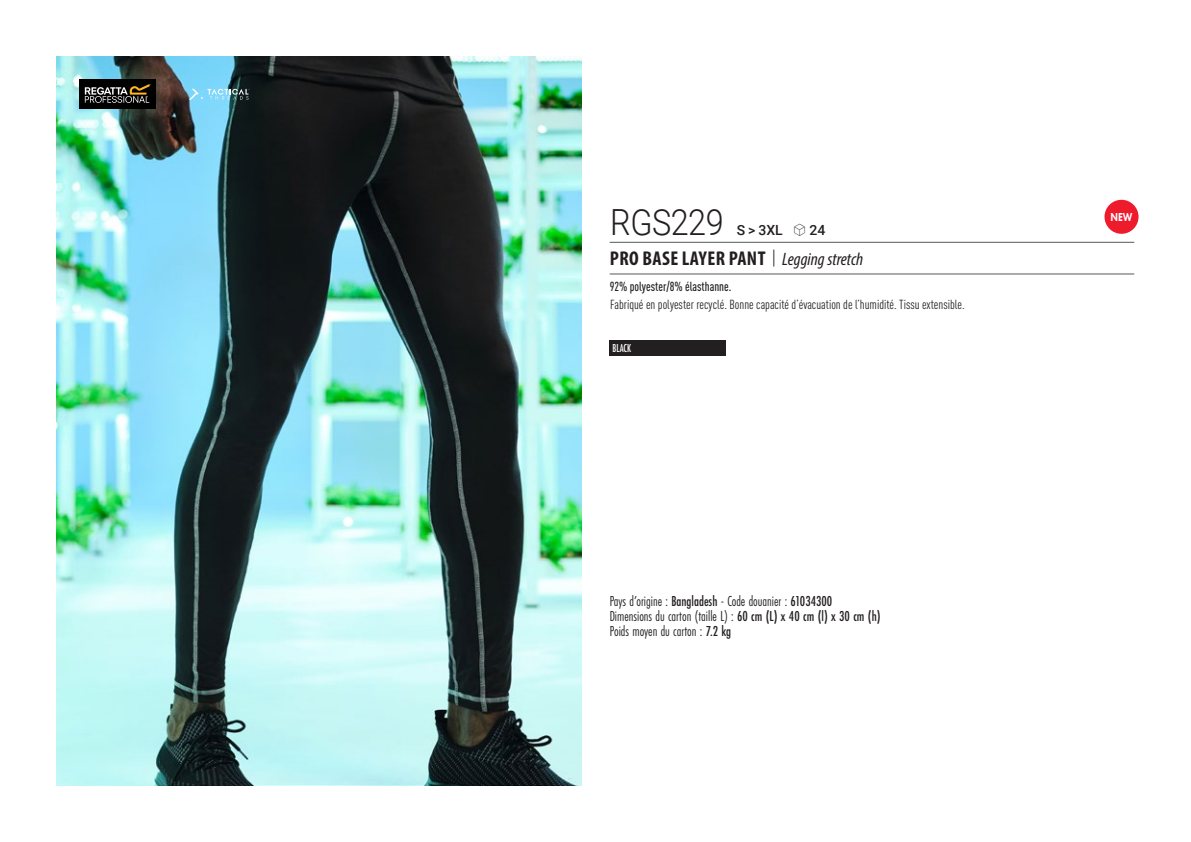
<style>
.page{position:relative;width:1191px;height:842px;background:#fff}
.page>*{position:absolute;margin:0;border:0;box-sizing:border-box;transform-origin:0 0}
.t1{font:300 36px "Roboto";letter-spacing:-.015em;color:#231f20;scale:.9 1}
.t2{font:700 condensed 20px "Myriad Pro";letter-spacing:.02em;color:#231f20}
.t3{font:15px "Futura PT Cond";color:#231f20;scale:.95 1}
.t4{font:500 14px "Roboto";color:#231f20}
.t5{font:condensed 13px "DIN Pro";color:#231f20}
.grammage_2020{font:500 condensed 13px "DIN Pro";color:#231f20;scale:.95 1}
.Coloris_nuancier_bla{font:500 12px "Futura PT Cond";letter-spacing:-.01em;color:#fff;scale:.9 1}
.nuancier_bloc_packsh{font:800 12px "Futura PT";color:#fff;scale:.8 1}
.s1{font-family:"Linotype Shapeshifter";font-weight:400;font-size:16px}
.s2{font-family:"Roboto Condensed";font-weight:300;font-stretch:normal}
.s3{font-family:"Myriad Variable Concept";font-weight:400;font-style:italic;font-stretch:normal;font-size:18px}
.s4{font-weight:500}
</style>
<div class="page">
<img style="left:57px;top:57px;width:524px;height:728px">
<div style="left:79px;top:79px;width:77px;height:30px;background:#000"></div>
<svg style="left:85px;top:84px;width:66px;height:19px"></svg>
<svg style="left:189px;top:89px;width:60px;height:11px"></svg>
<div style="left:609px;top:340px;width:117px;height:16px;background:#231f20"></div>
<div style="left:1104px;top:200px;width:34px;height:34px;background:#ee1b2d;border-radius:50%"></div>
<hr style="left:609px;top:242px;width:525px;height:1px;background:#57585a">
<hr style="left:609px;top:274px;width:525px;height:1px;background:#57585a">
<p class="t1" style="left:610px;top:197px;width:127px">RGS229</p>
<p class="t4" style="left:737px;top:220px;width:90px">S &gt; 3XL <span class="s1">S</span> 24</p>
<p class="t2" style="left:610px;top:246px;width:255px">PRO BASE LAYER PANT <span class="s2">|</span> <span class="s3">Legging stretch</span></p>
<p class="grammage_2020" style="left:609px;top:277px;width:130px">92% polyester/8% élasthanne.</p>
<p class="t5" style="left:610px;top:295px;width:356px">Fabriqué en polyester recyclé. Bonne capacité d’évacuation de l’humidité. Tissu extensible.</p>
<p class="Coloris_nuancier_bla" style="left:612px;top:341px;width:22px">BLACK</p>
<p class="t3" style="left:609px;top:592px;width:236px">Pays d’origine : <span class="s4">Bangladesh</span> - Code douanier : <span class="s4">61034300</span></p>
<p class="t3" style="left:609px;top:607px;width:287px">Dimensions du carton (taille L) : <span class="s4">60 cm (L) x 40 cm (l) x 30 cm (h)</span></p>
<p class="t3" style="left:609px;top:622px;width:129px">Poids moyen du carton : <span class="s4">7.2 kg</span></p>
<p class="nuancier_bloc_packsh" style="left:1110px;top:210px;width:29px">NEW</p>
</div>
